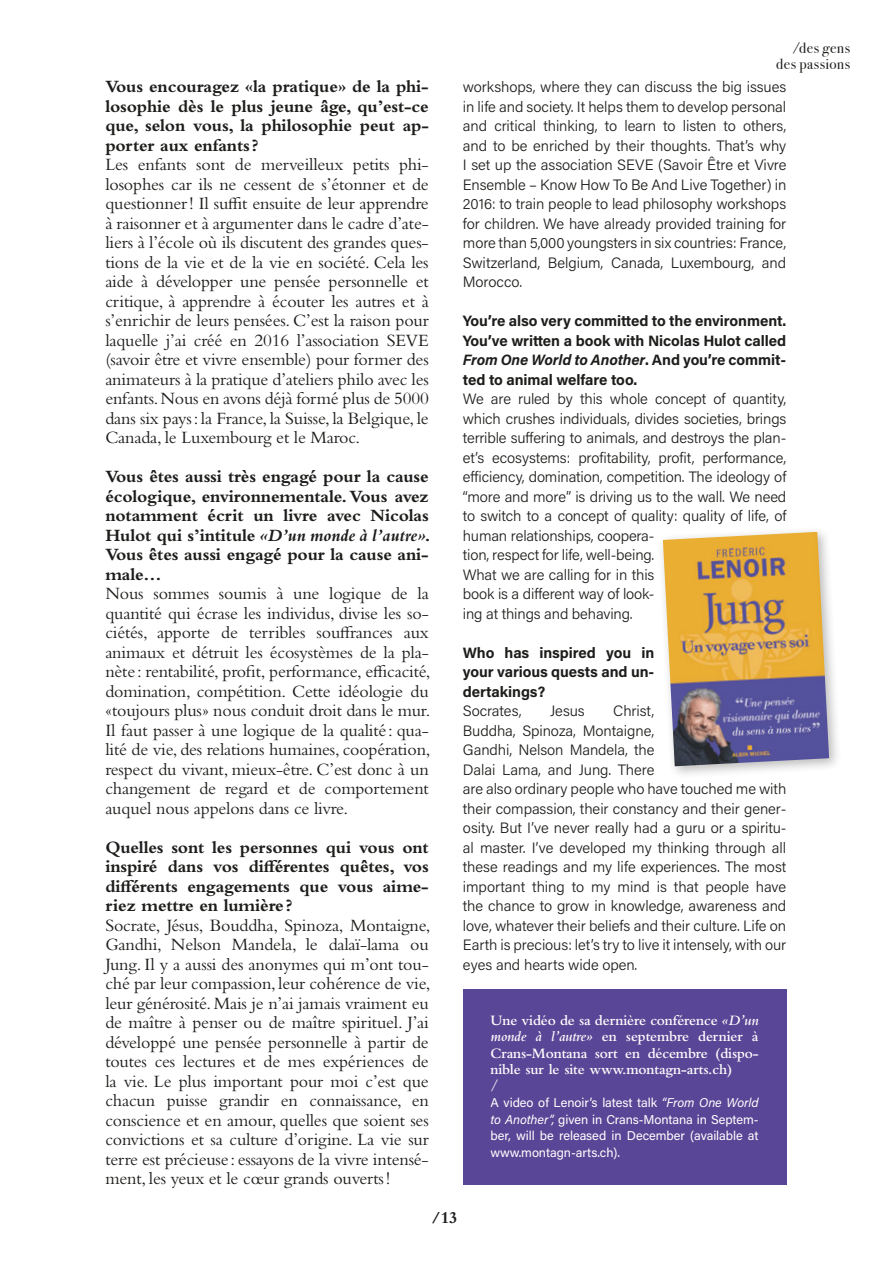
<style>
.page{position:relative;width:894px;height:1262px;background:#fff}
.page>*{position:absolute;margin:0;border:0;box-sizing:border-box;transform-origin:0 0}
.t1{font:18px/19.5px "Bembo Std";letter-spacing:-.01em;color:#1d1d1b;text-align:justify}
.t2{font:700 18px/19.5px "Bembo Std";letter-spacing:-.01em;color:#1d1d1b;text-align:justify}
.t3{font:18px "Bembo Std";color:#fff}
.t4{font:700 17.25px "Bembo Std";color:#1d1d1b}
.t5{font:300 15px/19.5px "Acumin Pro";letter-spacing:-.005em;color:#1d1d1b}
.t6{font:700 15px/19.5px "Acumin Pro";letter-spacing:-.005em;color:#1d1d1b;text-align:justify}
.t7{font:600 15px/16.5px "Bembo Std";letter-spacing:-.01em;color:#fff;text-align:justify}
.t8{font:15px/15.8px "Bodoni Svty Two ITCTT";letter-spacing:.025em;color:#1d1d1b;text-align:right}
.t9{font:12.75px/16.5px "Acumin Pro";letter-spacing:-.005em;color:#fff;text-align:justify}
.s1{font-style:italic}
</style>
<div class="page">
<div style="left:462px;top:989px;width:324px;height:195px;background:#5a4696"></div>
<div style="left:656px;top:526px;width:185px;height:253px;background:#1d1d1b;opacity:.3"></div>
<img style="left:662px;top:532px;width:166px;height:234px">
<p class="t2" style="left:105px;top:77px;width:325px">Vous encouragez «la pratique» de la phi&shy;losophie dès le plus jeune âge, qu’est-ce que, selon vous, la philosophie peut ap&shy;porter aux enfants?</p>
<p class="t1" style="left:105px;top:154px;width:325px">Les enfants sont de merveilleux petits phi&shy;losophes car ils ne cessent de s’étonner et de questionner! Il suffit ensuite de leur apprendre à raisonner et à argumenter dans le cadre d’ate&shy;liers à l’école où ils discutent des grandes ques&shy;tions de la vie et de la vie en société. Cela les aide à développer une pensée personnelle et critique, à apprendre à écouter les autres et à s’enrichir de leurs pensées. C’est la raison pour laquelle j’ai créé en 2016 l’association SEVE (savoir être et vivre ensemble) pour former des animateurs à la pratique d’ateliers philo avec les enfants. Nous en avons déjà formé plus de 5000 dans six pays: la France, la Suisse, la Belgique, le Canada, le Luxembourg et le Maroc.</p>
<p class="t2" style="left:105px;top:467px;width:326px">Vous êtes aussi très engagé pour la cause écologique, environnementale. Vous avez notamment écrit un livre avec Nicolas Hulot qui s’intitule <span class="s1">«D’un monde à l’autre»</span>.<br>Vous êtes aussi engagé pour la cause ani&shy;male…</p>
<p class="t1" style="left:105px;top:583px;width:326px">Nous sommes soumis à une logique de la quantité qui écrase les individus, divise les so&shy;ciétés, apporte de terribles souffrances aux animaux et détruit les écosystèmes de la pla&shy;nète: rentabilité, profit, performance, efficacité, domination, compétition. Cette idéologie du «toujours plus» nous conduit droit dans le mur.<br>Il faut passer à une logique de la qualité: qua&shy;lité de vie, des relations humaines, coopération, respect du vivant, mieux-être. C’est donc à un changement de regard et de comportement auquel nous appelons dans ce livre.</p>
<p class="t2" style="left:105px;top:837px;width:325px">Quelles sont les personnes qui vous ont inspiré dans vos différentes quêtes, vos différents engagements que vous aime&shy;riez mettre en lumière?</p>
<p class="t1" style="left:105px;top:915px;width:326px">Socrate, Jésus, Bouddha, Spinoza, Montaigne, Gandhi, Nelson Mandela, le dalaï-lama ou Jung. Il y a aussi des anonymes qui m’ont tou&shy;ché par leur compassion, leur cohérence de vie, leur générosité. Mais je n’ai jamais vraiment eu de maître à penser ou de maître spirituel. J’ai développé une pensée personnelle à partir de toutes ces lectures et de mes expériences de la vie. Le plus important pour moi c’est que chacun puisse grandir en connaissance, en conscience et en amour, quelles que soient ses convictions et sa culture d’origine. La vie sur terre est précieuse: essayons de la vivre intensé&shy;ment, les yeux et le cœur grands ouverts!</p>
<p class="t8" style="left:776px;top:39px;width:75px">/des gens des passions</p>
<p class="t5" style="left:462px;top:77px;width:325px;text-align:justify">workshops, where they can discuss the big issues in life and society. It helps them to develop personal and critical thinking, to learn to listen to others, and to be enriched by their thoughts. That’s why I set up the association SEVE (Savoir Être et Vivre Ensemble – Know How To Be And Live Together) in 2016: to train people to lead philosophy workshops for children. We have already provided training for more than 5,000 youngsters in six countries: France, Switzerland, Belgium, Canada, Luxembourg, and Morocco.</p>
<p class="t6" style="left:462px;top:310px;width:325px">You’re also very committed to the environment.<br>You’ve written a book with Nicolas Hulot called <span class="s1">From One World to Another</span>. And you’re commit&shy;ted to animal welfare too.</p>
<p class="t5" style="left:462px;top:389px;width:325px">We are ruled by this whole concept of quantity, which crushes individuals, divides societies, brings terrible suffering to animals, and destroys the plan&shy;et’s ecosystems: profitability, profit, performance, efficiency, domination, competition. The ideology of “more and more” is driving us to the wall. We need to switch to a concept of quality: quality of life, of human relationships, coopera-<br>tion, respect for life, well-being.<br>What we are calling for in this<br>book is a different way of look-<br>ing at things and behaving.</p>
<p class="t6" style="left:462px;top:642px;width:193px">Who has inspired you in your various quests and un&shy;dertakings?</p>
<p class="t5" style="left:462px;top:701px;width:60px">Socrates,</p>
<p class="t5" style="left:550px;top:701px;width:36px">Jesus</p>
<p class="t5" style="left:462px;top:701px;width:325px;text-indent:150px">Christ,<br>Buddha, Spinoza, Montaigne,<br>Gandhi, Nelson Mandela, the<br>Dalai Lama, and Jung. There<br>are also ordinary people who have touched me with their compassion, their constancy and their gener&shy;osity. But I’ve never really had a guru or a spiritu&shy;al master. I’ve developed my thinking through all these readings and my life experiences. The most important thing to my mind is that people have the chance to grow in knowledge, awareness and love, whatever their beliefs and their culture. Life on Earth is precious: let’s try to live it intensely, with our eyes and hearts wide open.</p>
<p class="t7" style="left:490px;top:1011px;width:269px">Une vidéo de sa dernière conférence <span class="s1">«D’un monde à l’autre»</span> en septembre dernier à Crans-Montana sort en décembre (dispo&shy;nible sur le site www.montagn-arts.ch)</p>
<p class="t3" style="left:490px;top:1074px;width:10px">/</p>
<p class="t9" style="left:490px;top:1094px;width:269px">A video of Lenoir’s latest talk <span class="s1">“From One World to Another”,</span> given in Crans-Montana in Septem&shy;ber, will be released in December (available at www.montagn-arts.ch).</p>
<p class="t4" style="left:431px;top:1208px;width:28px">/13</p>
</div>
